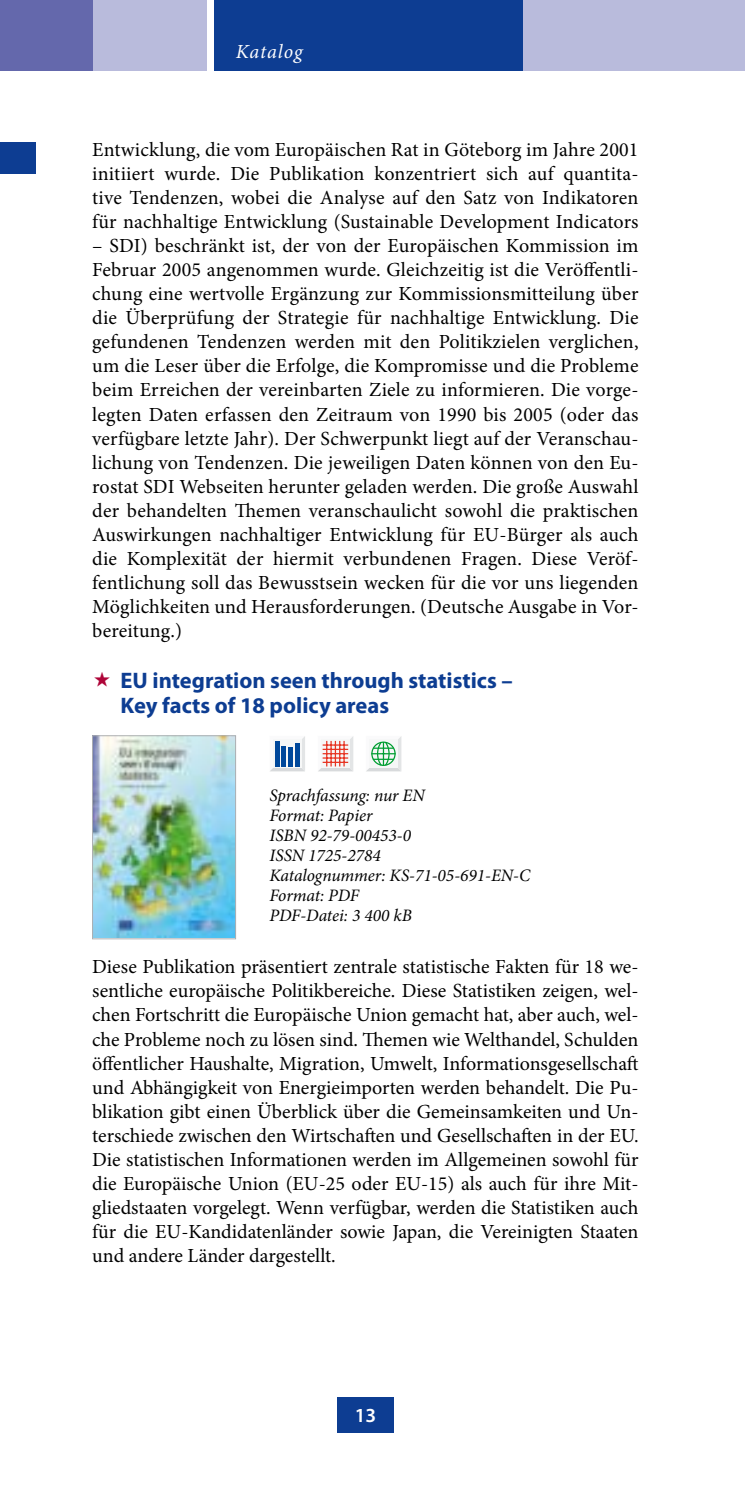
<style>
.page{position:relative;width:745px;height:1489px;background:#fff}
.page>*{position:absolute;margin:0;border:0;box-sizing:border-box;transform-origin:0 0}
.t1{font:700 22.5px/25px "Myriad Pro";color:#0d3d92}
.t2{font:20px/24px "Minion Pro";color:#000;text-align:justify}
.t3{font:italic 20px "Minion Pro";letter-spacing:.045em;color:#fff}
.t4{font:600 20px "Myriad Pro";color:#fff}
.t5{font:italic 17.5px/20px "Minion Pro";letter-spacing:-.005em;color:#000}
</style>
<div class="page">
<div style="left:0;top:0;width:207px;height:71px;background:#b9bbdc"></div>
<div style="left:207px;top:0;width:316px;height:71px;background:#0d3d92"></div>
<div style="left:0;top:0;width:92px;height:71px;background:#6468ac"></div>
<div style="left:207px;top:0;width:7px;height:71px;background:#fff"></div>
<div style="left:337px;top:1396px;width:56px;height:35px;background:#0d3d92"></div>
<div style="left:523px;top:0;width:221px;height:71px;background:#b9bbdc"></div>
<div style="left:0;top:142px;width:35px;height:32px;background:#0d3d92"></div>
<img style="left:94px;top:737px;width:140px;height:200px">
<div style="left:92px;top:735px;width:144px;height:204px;border:1px solid #adafb2"></div>
<svg style="left:270px;top:736px;width:35px;height:35px"></svg>
<svg style="left:273px;top:739px;width:28px;height:29px"></svg>
<div style="left:274px;top:741px;width:5px;height:25px;background:#00489b"></div>
<div style="left:281px;top:746px;width:5px;height:20px;background:#00489b"></div>
<div style="left:288px;top:747px;width:5px;height:19px;background:#00489b"></div>
<div style="left:295px;top:743px;width:5px;height:23px;background:#00489b"></div>
<svg style="left:318px;top:736px;width:35px;height:35px"></svg>
<svg style="left:366px;top:737px;width:35px;height:34px"></svg>
<hr style="left:372px;top:758px;width:21px;height:2px;background:#009e31">
<p class="t3" style="left:236px;top:38px;width:68px">Katalog</p>
<p class="t2" style="left:92px;top:138px;width:547px">Entwicklung, die vom Europäischen Rat in Göteborg im Jahre 2001 initiiert wurde. Die Publikation konzentriert sich auf quantita&shy;tive Tendenzen, wobei die Analyse auf den Satz von Indikatoren für nachhaltige Entwicklung (Sustainable Development Indicators</p>
<p class="t2" style="left:92px;top:234px;width:547px">– SDI) beschränkt ist, der von der Europäischen Kommission im Februar 2005 angenommen wurde. Gleichzeitig ist die Veröffentli&shy;chung eine wertvolle Ergänzung zur Kommissionsmitteilung über die Überprüfung der Strategie für nachhaltige Entwicklung. Die gefundenen Tendenzen werden mit den Politikzielen verglichen, um die Leser über die Erfolge, die Kompromisse und die Probleme beim Erreichen der vereinbarten Ziele zu informieren. Die vorge&shy;legten Daten erfassen den Zeitraum von 1990 bis 2005 (oder das verfügbare letzte Jahr). Der Schwerpunkt liegt auf der Veranschau&shy;lichung von Tendenzen. Die jeweiligen Daten können von den Eu&shy;rostat SDI Webseiten herunter geladen werden. Die große Auswahl der behandelten Themen veranschaulicht sowohl die praktischen Auswirkungen nachhaltiger Entwicklung für EU-Bürger als auch die Komplexität der hiermit verbundenen Fragen. Diese Veröf&shy;fentlichung soll das Bewusstsein wecken für die vor uns liegenden Möglichkeiten und Herausforderungen. (Deutsche Ausgabe in Vor&shy;bereitung.)</p>
<p class="t1" style="left:120px;top:667px;width:393px">EU integration seen through statistics –<br>Key facts of 18 policy areas</p>
<p class="t5" style="left:269px;top:785px;width:262px">Sprachfassung: nur EN<br>Format: Papier<br>ISBN 92-79-00453-0<br>ISSN 1725-2784<br>Katalognummer: KS-71-05-691-EN-C<br>Format: PDF<br>PDF-Datei: 3 400 kB</p>
<p class="t2" style="left:92px;top:955px;width:547px">Diese Publikation präsentiert zentrale statistische Fakten für 18 we&shy;sentliche europäische Politikbereiche. Diese Statistiken zeigen, wel&shy;chen Fortschritt die Europäische Union gemacht hat, aber auch, wel&shy;che Probleme noch zu lösen sind. Themen wie Welthandel, Schulden öffentlicher Haushalte, Migration, Umwelt, Informationsgesellschaft und Abhängigkeit von Energieimporten werden behandelt. Die Pu&shy;blikation gibt einen Überblick über die Gemeinsamkeiten und Un&shy;terschiede zwischen den Wirtschaften und Gesellschaften in der EU.<br>Die statistischen Informationen werden im Allgemeinen sowohl für die Europäische Union (EU-25 oder EU-15) als auch für ihre Mit&shy;gliedstaaten vorgelegt. Wenn verfügbar, werden die Statistiken auch für die EU-Kandidatenländer sowie Japan, die Vereinigten Staaten und andere Länder dargestellt.</p>
<p class="t4" style="left:354px;top:1402px;width:21px">13</p>
</div>
